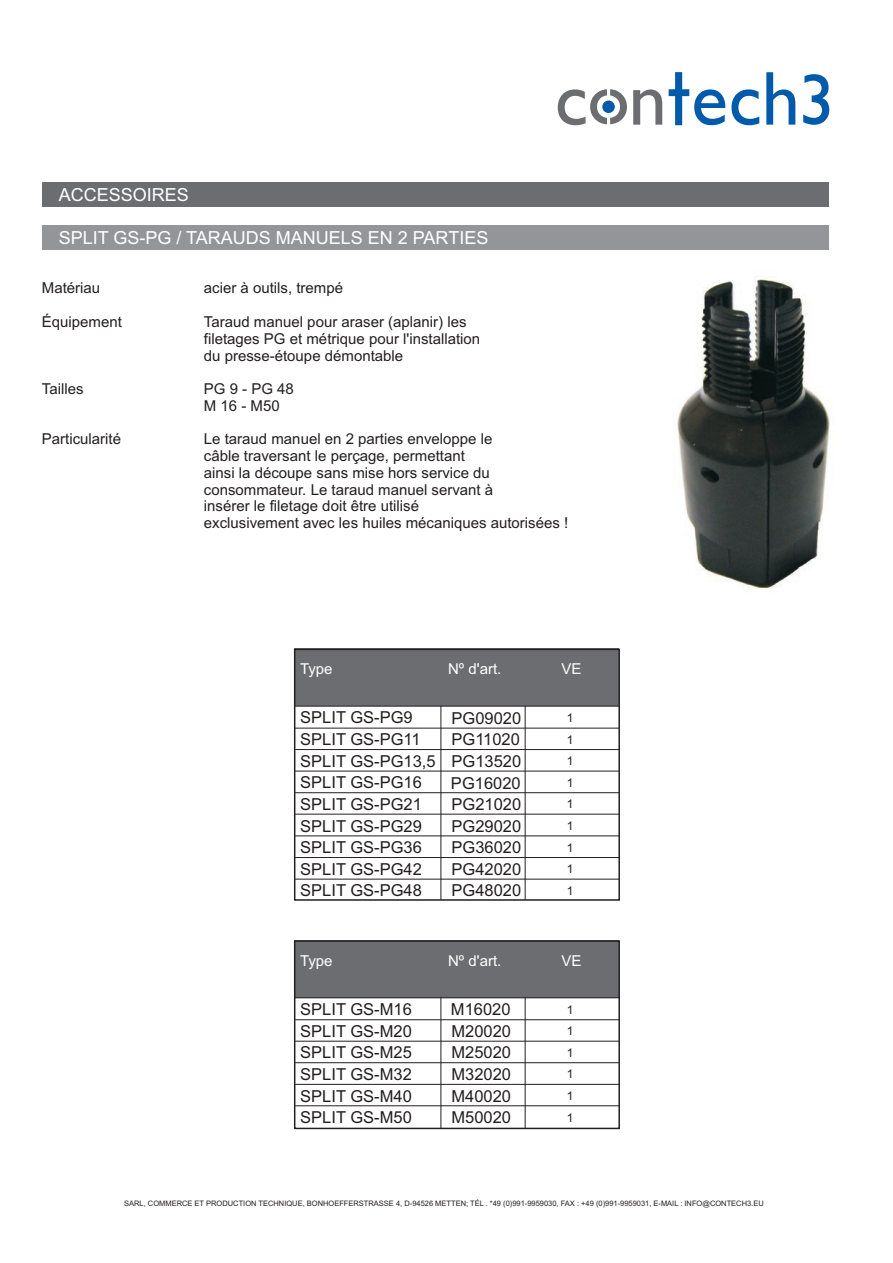
<style>
.page{position:relative;width:893px;height:1263px;background:#fff}
.page>*{position:absolute;margin:0;border:0;box-sizing:border-box;transform-origin:0 0}
.t1{font:18px "Arial";color:#fff}
.t2{font:16.5px "Arial";color:#231f20}
.t3{font:15px/16.8px "Arial";color:#231f20}
.t4{font:15px "Arial";color:#fff}
.t5{font:12px/21.6px "Arial";color:#231f20;text-align:justify}
.t6{font:7.5px "Arial";color:#231f20}
</style>
<div class="page">
<div style="left:295px;top:648px;width:324px;height:58px;background:#6c6d70"></div>
<div style="left:294px;top:649px;width:326px;height:252px;border:2px solid #231f20"></div>
<hr style="left:441px;top:706px;width:1px;height:194px;background:#231f20">
<hr style="left:525px;top:706px;width:1px;height:194px;background:#231f20">
<hr style="left:295px;top:771px;width:324px;height:1px;background:#231f20">
<hr style="left:295px;top:792px;width:324px;height:1px;background:#231f20">
<hr style="left:295px;top:814px;width:324px;height:1px;background:#231f20">
<hr style="left:295px;top:836px;width:324px;height:1px;background:#231f20">
<hr style="left:295px;top:857px;width:324px;height:1px;background:#231f20">
<hr style="left:295px;top:749px;width:324px;height:1px;background:#231f20">
<hr style="left:295px;top:728px;width:324px;height:1px;background:#231f20">
<hr style="left:295px;top:706px;width:324px;height:1px;background:#231f20">
<img style="left:677px;top:277px;width:153px;height:312px">
<hr style="left:295px;top:879px;width:324px;height:1px;background:#231f20">
<div style="left:295px;top:940px;width:324px;height:58px;background:#6c6d70"></div>
<div style="left:294px;top:940px;width:326px;height:189px;border:2px solid #231f20"></div>
<hr style="left:441px;top:997px;width:1px;height:131px;background:#231f20">
<hr style="left:525px;top:997px;width:1px;height:131px;background:#231f20">
<hr style="left:295px;top:1062px;width:324px;height:1px;background:#231f20">
<hr style="left:295px;top:1084px;width:324px;height:1px;background:#231f20">
<hr style="left:295px;top:1105px;width:324px;height:1px;background:#231f20">
<hr style="left:295px;top:1041px;width:324px;height:1px;background:#231f20">
<hr style="left:295px;top:1019px;width:324px;height:1px;background:#231f20">
<hr style="left:295px;top:997px;width:324px;height:1px;background:#231f20">
<svg style="left:633px;top:89px;width:29px;height:36px"></svg>
<svg style="left:731px;top:89px;width:28px;height:36px"></svg>
<svg style="left:766px;top:72px;width:29px;height:53px"></svg>
<svg style="left:803px;top:74px;width:26px;height:51px"></svg>
<svg style="left:669px;top:72px;width:56px;height:53px"></svg>
<svg style="left:558px;top:89px;width:69px;height:36px"></svg>
<div style="left:42px;top:182px;width:787px;height:24px;background:#6c6d70"></div>
<div style="left:42px;top:226px;width:787px;height:24px;background:#939598"></div>
<p class="t1" style="left:59px;top:187px;width:132px">ACCESSOIRES</p>
<p class="t1" style="left:59px;top:231px;width:431px">SPLIT GS-PG / TARAUDS MANUELS EN 2 PARTIES</p>
<p class="t3" style="left:42px;top:281px;width:60px">Matériau</p>
<p class="t3" style="left:204px;top:281px;width:141px">acier à outils, trempé</p>
<p class="t3" style="left:42px;top:315px;width:82px">Équipement</p>
<p class="t3" style="left:204px;top:315px;width:278px">Taraud manuel pour araser (aplanir) les filetages PG et métrique pour l'installation du presse-étoupe démontable</p>
<p class="t3" style="left:42px;top:382px;width:43px">Tailles</p>
<p class="t3" style="left:204px;top:382px;width:92px">PG 9 - PG 48<br>M 16 - M50</p>
<p class="t3" style="left:42px;top:432px;width:81px">Particularité</p>
<p class="t3" style="left:204px;top:432px;width:366px">Le taraud manuel en 2 parties enveloppe le<br>câble traversant le perçage, permettant<br>ainsi la découpe sans mise hors service du consommateur. Le taraud manuel servant à<br>insérer le filetage doit être utilisé<br>exclusivement avec les huiles mécaniques autorisées !</p>
<p class="t4" style="left:300px;top:663px;width:34px">Type</p>
<p class="t4" style="left:448px;top:663px;width:55px">Nº d'art.</p>
<p class="t4" style="left:561px;top:663px;width:22px">VE</p>
<p class="t2" style="left:300px;top:711px;width:114px">SPLIT GS-PG9</p>
<p class="t2" style="left:451px;top:712px;width:71px">PG09020</p>
<p class="t5" style="left:567px;top:708px;width:8px">1</p>
<p class="t2" style="left:300px;top:733px;width:122px">SPLIT GS-PG11</p>
<p class="t5" style="left:567px;top:730px;width:8px">1<br>1<br>1<br>1<br>1<br>1<br>1<br>1</p>
<p class="t2" style="left:451px;top:733px;width:70px">PG11020</p>
<p class="t2" style="left:300px;top:754px;width:137px">SPLIT GS-PG13,5</p>
<p class="t2" style="left:300px;top:798px;width:123px">SPLIT GS-PG21</p>
<p class="t2" style="left:451px;top:754px;width:71px">PG13520</p>
<p class="t2" style="left:451px;top:798px;width:71px">PG21020</p>
<p class="t2" style="left:300px;top:776px;width:123px">SPLIT GS-PG16</p>
<p class="t2" style="left:451px;top:776px;width:71px">PG16020</p>
<p class="t2" style="left:451px;top:820px;width:71px">PG29020</p>
<p class="t2" style="left:300px;top:820px;width:123px">SPLIT GS-PG29</p>
<p class="t2" style="left:451px;top:841px;width:71px">PG36020</p>
<p class="t2" style="left:300px;top:841px;width:123px">SPLIT GS-PG36</p>
<p class="t2" style="left:451px;top:863px;width:71px">PG42020</p>
<p class="t2" style="left:300px;top:863px;width:123px">SPLIT GS-PG42</p>
<p class="t2" style="left:451px;top:884px;width:71px">PG48020</p>
<p class="t2" style="left:300px;top:884px;width:123px">SPLIT GS-PG48</p>
<p class="t4" style="left:300px;top:955px;width:34px">Type</p>
<p class="t4" style="left:448px;top:955px;width:55px">Nº d'art.</p>
<p class="t4" style="left:561px;top:955px;width:22px">VE</p>
<p class="t5" style="left:567px;top:1000px;width:8px">1<br>1<br>1<br>1<br>1<br>1</p>
<p class="t2" style="left:300px;top:1003px;width:113px">SPLIT GS-M16</p>
<p class="t2" style="left:451px;top:1003px;width:61px">M16020</p>
<p class="t2" style="left:300px;top:1024px;width:113px">SPLIT GS-M20</p>
<p class="t2" style="left:451px;top:1024px;width:61px">M20020</p>
<p class="t2" style="left:300px;top:1046px;width:113px">SPLIT GS-M25</p>
<p class="t2" style="left:451px;top:1046px;width:61px">M25020</p>
<p class="t2" style="left:300px;top:1068px;width:113px">SPLIT GS-M32</p>
<p class="t2" style="left:451px;top:1068px;width:61px">M32020</p>
<p class="t2" style="left:300px;top:1090px;width:113px">SPLIT GS-M40</p>
<p class="t2" style="left:451px;top:1090px;width:61px">M40020</p>
<p class="t2" style="left:300px;top:1111px;width:113px">SPLIT GS-M50</p>
<p class="t2" style="left:451px;top:1111px;width:61px">M50020</p>
<p class="t6" style="left:124px;top:1201px;width:641px">SARL, COMMERCE ET PRODUCTION TECHNIQUE, BONHOEFFERSTRASSE 4, D-94526 METTEN; TÉL . *49 (0)991-9959030, FAX : +49 (0)991-9959031, E-MAIL : INFO@CONTECH3.EU</p>
</div>
